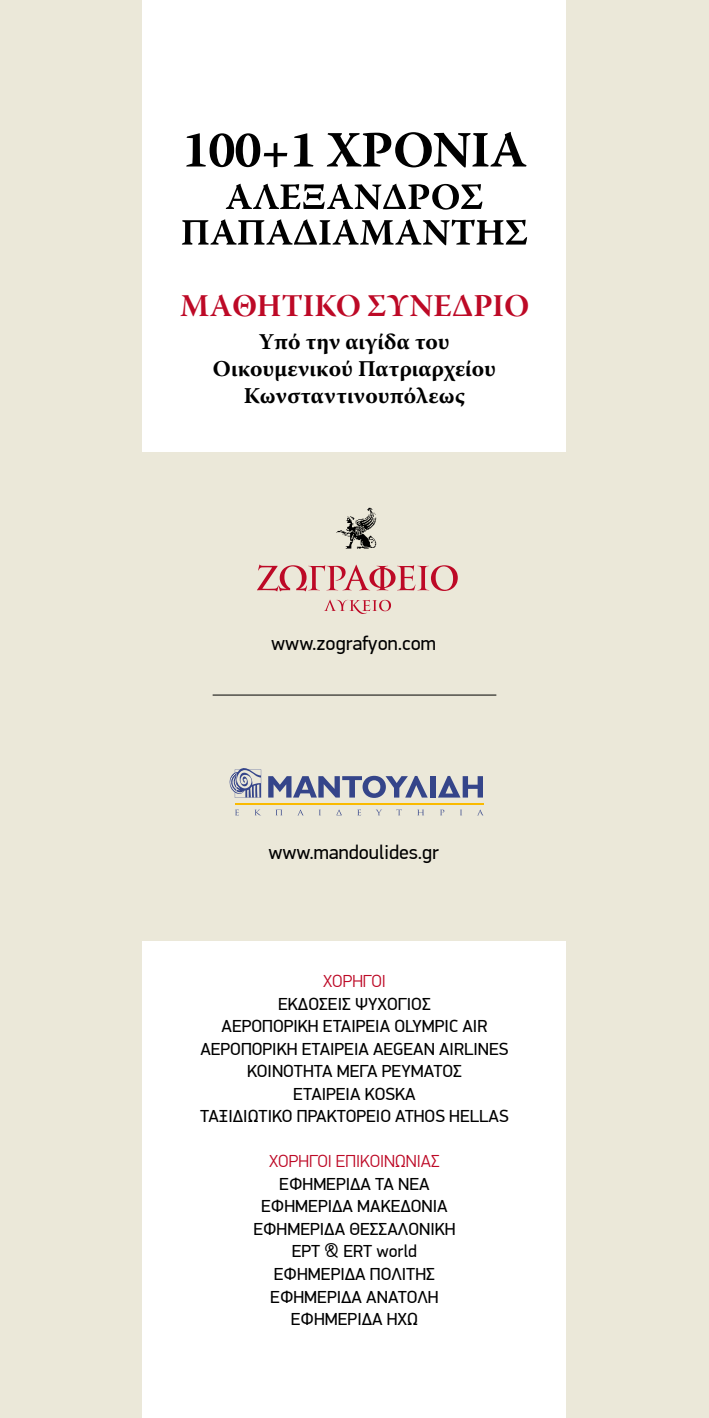
<style>
.page{position:relative;width:709px;height:1418px;background:#fff}
.page>*{position:absolute;margin:0;border:0;box-sizing:border-box;transform-origin:0 0}
.t1{font:31.5px "Warnock Pro Bold Subh";letter-spacing:.005em;color:#bd0926}
.t2{font:700 22.5px/27px "Warnock Pro";color:#000;text-align:center}
.t3{font:20px "PF Din Display Pro";color:#000}
.t4{font:17.5px/22.5px "PF Din Display Pro";color:#000;text-align:center}
.t5{font:300 17.5px "PF Din Display Pro";color:#bd0926}
</style>
<div class="page">
<div style="left:0;top:0;width:709px;height:1417px;background:#ebe8d9"></div>
<div style="left:143px;top:0;width:423px;height:452px;background:#fff"></div>
<div style="left:143px;top:941px;width:423px;height:476px;background:#fff"></div>
<svg style="left:235px;top:809px;width:4px;height:6px"></svg>
<svg style="left:254px;top:809px;width:6px;height:6px"></svg>
<svg style="left:275px;top:809px;width:7px;height:6px"></svg>
<svg style="left:298px;top:809px;width:5px;height:6px"></svg>
<svg style="left:319px;top:809px;width:2px;height:6px"></svg>
<svg style="left:336px;top:809px;width:6px;height:6px"></svg>
<svg style="left:357px;top:809px;width:4px;height:6px"></svg>
<svg style="left:376px;top:809px;width:6px;height:6px"></svg>
<svg style="left:396px;top:809px;width:6px;height:6px"></svg>
<svg style="left:417px;top:809px;width:7px;height:6px"></svg>
<svg style="left:440px;top:809px;width:4px;height:6px"></svg>
<svg style="left:460px;top:809px;width:2px;height:6px"></svg>
<svg style="left:477px;top:809px;width:6px;height:6px"></svg>
<svg style="left:229px;top:768px;width:32px;height:29px"></svg>
<hr style="left:235px;top:803px;width:249px;height:1px;background:#faba00">
<svg style="left:268px;top:775px;width:160px;height:23px"></svg>
<div style="left:430px;top:776px;width:5px;height:21px;background:#35458a"></div>
<svg style="left:438px;top:776px;width:45px;height:21px"></svg>
<img style="left:336px;top:507px;width:41px;height:42px">
<svg style="left:257px;top:564px;width:201px;height:27px"></svg>
<svg style="left:324px;top:599px;width:67px;height:15px"></svg>
<hr style="left:213px;top:694px;width:283px;height:1px;background:#000">
<svg style="left:186px;top:133px;width:101px;height:34px"></svg>
<svg style="left:294px;top:133px;width:19px;height:33px"></svg>
<svg style="left:327px;top:132px;width:199px;height:35px"></svg>
<svg style="left:226px;top:184px;width:256px;height:26px"></svg>
<svg style="left:182px;top:219px;width:345px;height:26px"></svg>
<h1 class="t1" style="left:180px;top:287px;width:350px">MAΘΗΤΙΚΟ ΣΥΝΕΔΡΙΟ</h1>
<p class="t2" style="left:213px;top:328px;width:285px">Yπό την αιγίδα του<br>Οικουμενικού Πατριαρχείου<br>Κωνσταντινουπόλεως</p>
<p class="t3" style="left:271px;top:631px;width:166px">www.zografyon.com</p>
<p class="t3" style="left:268px;top:840px;width:172px">www.mandoulides.gr</p>
<p class="t5" style="left:323px;top:971px;width:64px">ΧΟΡΗΓΟΙ</p>
<p class="t4" style="left:200px;top:992px;width:310px">EKΔΟΣΕΙΣ ΨΥΧΟΓΙΟΣ<br>ΑΕΡΟΠΟΡΙΚH ΕΤΑΙΡΕIΑ OLYMPIC AIR<br>ΑΕΡΟΠΟΡΙΚH ΕΤΑΙΡΕIΑ AEGEAN AIRLINES<br>ΚΟΙΝΟΤΗΤΑ ΜΕΓΑ ΡΕΥΜΑΤΟΣ<br>ΕΤΑΙΡΕΙΑ KOSKA<br>ΤΑΞΙΔΙΩΤΙΚΟ ΠΡΑΚΤΟΡΕΙΟ ATHOS HELLAS</p>
<p class="t5" style="left:269px;top:1151px;width:172px">ΧΟΡΗΓΟΙ ΕΠΙΚΟΙΝΩΝΙΑΣ</p>
<p class="t4" style="left:253px;top:1172px;width:204px">ΕΦΗΜΕΡΙΔΑ ΤΑ ΝΕΑ<br>ΕΦΗΜΕΡΙΔΑ ΜΑΚΕΔΟΝΙΑ<br>ΕΦΗΜΕΡΙΔΑ ΘΕΣΣΑΛΟΝΙΚΗ<br>EΡΤ &amp; ΕRT world<br>ΕΦΗΜΕΡΙΔΑ ΠΟΛΙΤΗΣ<br>ΕΦΗΜΕΡΙΔΑ ΑΝΑΤΟΛΗ<br>ΕΦΗΜΕΡΙΔΑ ΗΧΩ</p>
</div>
